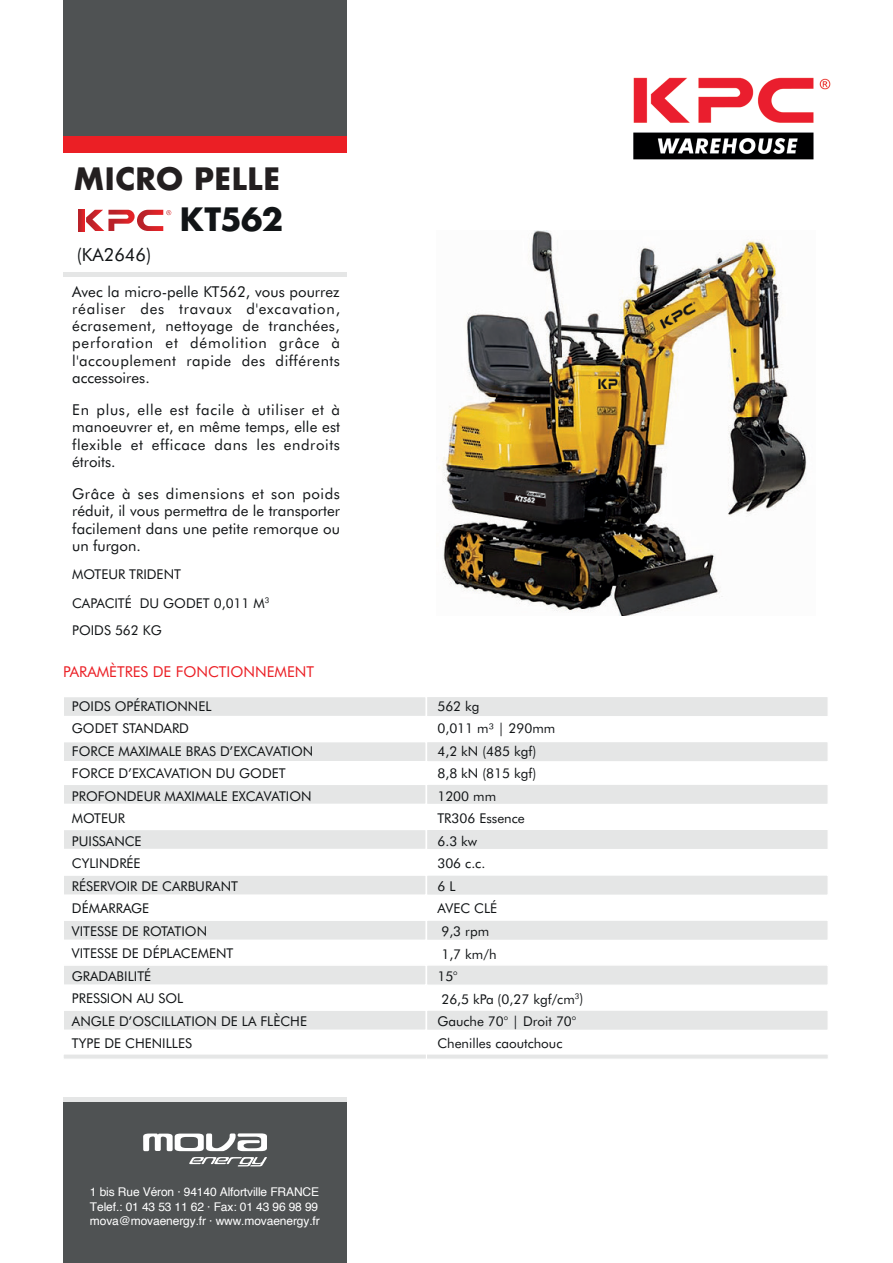
<style>
.page{position:relative;width:893px;height:1263px;background:#fff}
.page>*{position:absolute;margin:0;border:0;box-sizing:border-box;transform-origin:0 0}
.t1{font:700 31.35px "Futura";letter-spacing:-.02em;color:#111416}
.t2{font:700 30px "Futura";color:#231f20}
.t3{font:18px "Futura BT";color:#111416}
.t4{font:15px/17.2px "Futura BT";letter-spacing:.01em;color:#111416;text-align:justify}
.t5{font:15px "Futura BT";color:#eb1f25}
.t6{font:13.5px/22.5px "Futura BT";color:#111416}
.t7{font:12px/14.4px "Helvetica";letter-spacing:-.01em;color:#fff}
</style>
<div class="page">
<div style="left:63px;top:135px;width:284px;height:18px;background:#eb1f25"></div>
<div style="left:63px;top:0;width:284px;height:135px;background:#4f5253"></div>
<div style="left:63px;top:1101px;width:284px;height:162px;background:#4f5253"></div>
<hr style="left:63px;top:1097px;width:284px;height:4px;background:#e5e6e6">
<svg style="left:143px;top:1133px;width:124px;height:18px"></svg>
<svg style="left:189px;top:1157px;width:78px;height:9px"></svg>
<svg style="left:78px;top:210px;width:6px;height:21px"></svg>
<svg style="left:86px;top:210px;width:85px;height:21px"></svg>
<hr style="left:63px;top:273px;width:284px;height:4px;background:#e5e6e6">
<img style="left:633px;top:77px;width:198px;height:83px">
<img style="left:439px;top:230px;width:368px;height:385px">
<div style="left:62px;top:695px;width:365px;height:22px;background:#e5e6e6;border:2px solid #fff"></div>
<div style="left:426px;top:696px;width:403px;height:21px;background:#e5e6e6;border:1px solid #fff"></div>
<div style="left:62px;top:741px;width:365px;height:22px;background:#e5e6e6;border:2px solid #fff"></div>
<div style="left:426px;top:741px;width:403px;height:21px;background:#e5e6e6;border:1px solid #fff"></div>
<div style="left:62px;top:783px;width:365px;height:22px;background:#e5e6e6;border:2px solid #fff"></div>
<div style="left:426px;top:783px;width:403px;height:22px;background:#e5e6e6;border:1px solid #fff"></div>
<div style="left:62px;top:828px;width:365px;height:22px;background:#e5e6e6;border:2px solid #fff"></div>
<div style="left:426px;top:829px;width:403px;height:21px;background:#e5e6e6;border:1px solid #fff"></div>
<div style="left:62px;top:874px;width:365px;height:22px;background:#e5e6e6;border:2px solid #fff"></div>
<div style="left:426px;top:874px;width:403px;height:22px;background:#e5e6e6;border:1px solid #fff"></div>
<div style="left:62px;top:919px;width:365px;height:22px;background:#e5e6e6;border:2px solid #fff"></div>
<div style="left:426px;top:919px;width:403px;height:22px;background:#e5e6e6;border:1px solid #fff"></div>
<div style="left:62px;top:964px;width:365px;height:22px;background:#e5e6e6;border:2px solid #fff"></div>
<div style="left:426px;top:964px;width:403px;height:22px;background:#e5e6e6;border:1px solid #fff"></div>
<div style="left:62px;top:1009px;width:365px;height:22px;background:#e5e6e6;border:2px solid #fff"></div>
<div style="left:426px;top:1009px;width:403px;height:22px;background:#e5e6e6;border:1px solid #fff"></div>
<svg style="left:64px;top:1054px;width:362px;height:5px;fill:#e5e6e6"></svg>
<svg style="left:427px;top:1054px;width:401px;height:5px;fill:#e5e6e6"></svg>
<h2 class="t2" style="left:73px;top:157px;width:208px">MICRO PELLE</h2>
<h1 class="t1" style="left:180px;top:197px;width:105px">KT562</h1>
<h3 class="t3" style="left:77px;top:244px;width:76px">(KA2646)</h3>
<p class="t4" style="left:72px;top:282px;width:269px">Avec la micro-pelle KT562, vous pourrez réaliser des travaux d'excavation, écrasement, nettoyage de tranchées, perforation et démolition grâce à l'accouplement rapide des différents accessoires.</p>
<p class="t4" style="left:72px;top:401px;width:269px">En plus, elle est facile à utiliser et à manoeuvrer et, en même temps, elle est flexible et efficace dans les endroits étroits.</p>
<p class="t4" style="left:72px;top:485px;width:269px">Grâce à ses dimensions et son poids réduit, il vous permettra de le transporter facilement dans une petite remorque ou un furgon.</p>
<p class="t6" style="left:72px;top:560px;width:199px;line-height:28.5px">MOTEUR TRIDENT<br>CAPACITÉ DU GODET 0,011 M<sup>3</sup></p>
<p class="t6" style="left:72px;top:619px;width:91px">POIDS 562 KG</p>
<p class="t5" style="left:63px;top:662px;width:253px">PARAMÈTRES DE FONCTIONNEMENT</p>
<p class="t6" style="left:72px;top:695px;width:243px">POIDS OPÉRATIONNEL<br>GODET STANDARD<br>FORCE MAXIMALE BRAS D’EXCAVATION<br>FORCE D’EXCAVATION DU GODET<br>PROFONDEUR MAXIMALE EXCAVATION<br>MOTEUR<br>PUISSANCE<br>CYLINDRÉE<br>RÉSERVOIR DE CARBURANT<br>DÉMARRAGE<br>VITESSE DE ROTATION<br>VITESSE DE DÉPLACEMENT<br>GRADABILITÉ<br>PRESSION AU SOL<br>ANGLE D’OSCILLATION DE LA FLÈCHE<br>TYPE DE CHENILLES</p>
<p class="t6" style="left:437px;top:695px;width:147px">562 kg<br>0,011 m³ | 290mm<br>4,2 kN (485 kgf)<br>8,8 kN (815 kgf)<br>1200 mm<br>TR306 Essence<br>6.3 kw<br>306 c.c.<br>6 L<br>AVEC CLÉ<br>9,3 rpm<br>1,7 km/h<br>15°<br>26,5 kPa (0,27 kgf/cm<sup>3</sup>)<br>Gauche 70° | Droit 70°<br>Chenilles caoutchouc</p>
<p class="t7" style="left:90px;top:1185px;width:231px">1 bis Rue Véron · 94140 Alfortville FRANCE<br>Telef.: 01 43 53 11 62 · Fax: 01 43 96 98 99 mova@movaenergy.fr · www.movaenergy.fr</p>
</div>
